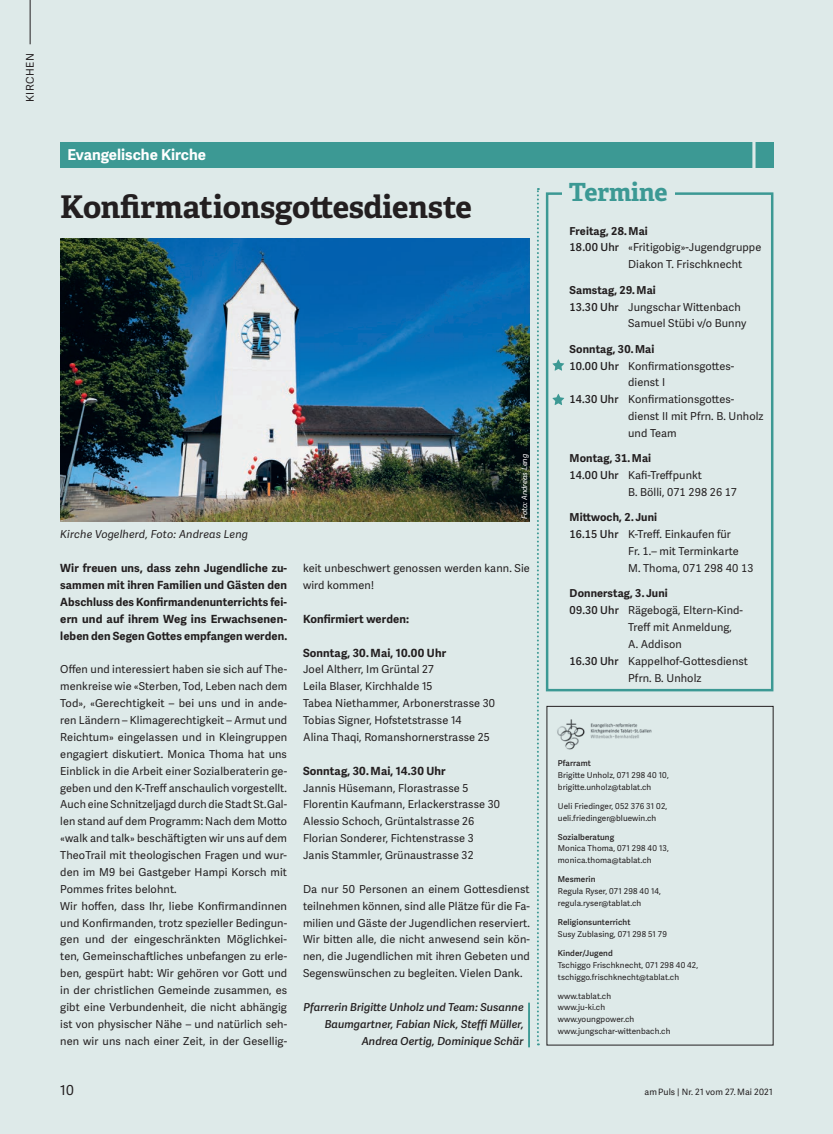
<style>
.page{position:relative;width:833px;height:1134px;background:#deeae9}
.page>*{position:absolute;margin:0;border:0;box-sizing:border-box;transform-origin:0 0}
.t1{font:700 31.25px "Adelle";letter-spacing:-.005em;color:#231f20}
.t2{font:700 25px "Adelle";letter-spacing:-.005em;color:#3c9994}
.t3{font:700 15px "Adelle Sans";color:#fff}
.t4{font:13.75px "Adelle Sans";color:#231f20}
.t5{font:700 11.25px/16.9px "Adelle Sans";letter-spacing:.01em;color:#231f20;text-align:justify}
.t6{font:11px/16.9px "Adelle Sans";letter-spacing:.01em;color:#231f20}
.t7{font:italic 600 11px/16.9px "Adelle Sans";letter-spacing:.005em;color:#231f20;text-align:right}
.t8{font:700 11px "Adelle Sans";letter-spacing:.01em;color:#231f20}
.t9{font:italic 11px "Adelle Sans";letter-spacing:.015em;color:#231f20}
.t10{font:10.62px "Adelle Sans";letter-spacing:.05em;color:#231f20}
.t11{font:8.75px "Adelle Sans";letter-spacing:.01em;color:#231f20}
.t12{font:8.12px/11.9px "Adelle Sans";letter-spacing:.01em;color:#231f20}
.t13{font:600 8.12px "Adelle Sans";letter-spacing:.01em;color:#231f20}
.t14{font:italic 7.5px "Adelle Sans";letter-spacing:-.005em;color:#fff}
.s1{font-weight:600}
</style>
<div class="page">
<hr style="left:30px;top:0;width:1px;height:44px;background:#231f20">
<img style="left:557px;top:719px;width:94px;height:31px">
<svg style="left:537px;top:188px;width:2px;height:857px"></svg>
<div style="left:546px;top:192px;width:227px;height:499px;border:2px solid #3c9994"></div>
<svg style="left:552px;top:359px;width:12px;height:12px"></svg>
<svg style="left:552px;top:394px;width:12px;height:11px"></svg>
<div style="left:562px;top:175px;width:112px;height:34px;background:#deeae9"></div>
<hr style="left:528px;top:1003px;width:2px;height:44px;background:#3c9994">
<img style="left:60px;top:238px;width:470px;height:283px">
<div style="left:60px;top:142px;width:713px;height:25px;background:#3c9994"></div>
<hr style="left:752px;top:138px;width:3px;height:36px;background:#deeae9">
<p class="t10" style="left:24px;top:102px;width:50px;rotate:-90deg">KIRCHEN</p>
<h3 class="t3" style="left:67px;top:146px;width:140px">Evangelische Kirche</h3>
<h1 class="t1" style="left:60px;top:187px;width:413px">Konfirmationsgottesdienste</h1>
<p class="t9" style="left:60px;top:528px;width:189px">Kirche Vogelherd, Foto: Andreas Leng</p>
<p class="t14" style="left:520px;top:519px;width:66px;rotate:-90deg">Foto: Andreas Leng</p>
<p class="t5" style="left:60px;top:560px;width:228px">Wir freuen uns, dass zehn Jugendliche zu&shy;sammen mit ihren Familien und Gästen den Abschluss des Konfirmandenunterrichts fei&shy;ern und auf ihrem Weg ins Erwachsenen&shy;leben den Segen Gottes empfangen werden.</p>
<p class="t6" style="left:60px;top:661px;width:228px">Offen und interessiert haben sie sich auf The&shy;menkreise wie «Sterben, Tod, Leben nach dem Tod», «Gerechtigkeit – bei uns und in ande&shy;ren Ländern – Klimagerechtigkeit – Armut und Reichtum» eingelassen und in Kleingruppen engagiert diskutiert. Monica Thoma hat uns Einblick in die Arbeit einer Sozialberaterin ge&shy;geben und den K-Treff anschaulich vorgestellt.<br>Auch eine Schnitzeljagd durch die Stadt St.Gal&shy;len stand auf dem Programm: Nach dem Motto «walk and talk» beschäftigten wir uns auf dem TheoTrail mit theologischen Fragen und wur&shy;den im M9 bei Gastgeber Hampi Korsch mit Pommes frites belohnt.<br>Wir hoffen, dass Ihr, liebe Konfirmandinnen und Konfirmanden, trotz spezieller Bedingun&shy;gen und der eingeschränkten Möglichkei&shy;ten, Gemeinschaftliches unbefangen zu erle&shy;ben, gespürt habt: Wir gehören vor Gott und in der christlichen Gemeinde zusammen, es gibt eine Verbundenheit, die nicht abhängig ist von physischer Nähe – und natürlich seh&shy;nen wir uns nach einer Zeit, in der Gesellig-</p>
<p class="t6" style="left:303px;top:560px;width:228px">keit unbeschwert genossen werden kann. Sie wird kommen!</p>
<p class="t5" style="left:303px;top:610px;width:107px">Konfirmiert werden:</p>
<p class="t5" style="left:303px;top:644px;width:145px">Sonntag, 30. Mai, 10.00 Uhr</p>
<p class="t6" style="left:303px;top:661px;width:193px">Joel Altherr, Im Grüntal 27<br>Leila Blaser, Kirchhalde 15<br>Tabea Niethammer, Arbonerstrasse 30<br>Tobias Signer, Hofstetstrasse 14<br>Alina Thaqi, Romanshornerstrasse 25</p>
<p class="t5" style="left:303px;top:762px;width:144px">Sonntag, 30. Mai, 14.30 Uhr</p>
<p class="t6" style="left:303px;top:779px;width:198px">Jannis Hüsemann, Florastrasse 5<br>Florentin Kaufmann, Erlackerstrasse 30<br>Alessio Schoch, Grüntalstrasse 26<br>Florian Sonderer, Fichtenstrasse 3<br>Janis Stammler, Grünaustrasse 32</p>
<p class="t6" style="left:303px;top:881px;width:228px;text-align:justify">Da nur 50 Personen an einem Gottesdienst teilnehmen können, sind alle Plätze für die Fa&shy;milien und Gäste der Jugendlichen reserviert.<br>Wir bitten alle, die nicht anwesend sein kön&shy;nen, die Jugendlichen mit ihren Gebeten und Segenswünschen zu begleiten. Vielen Dank.</p>
<p class="t7" style="left:303px;top:999px;width:222px">Pfarrerin Brigitte Unholz und Team: Susanne<br>Baumgartner, Fabian Nick, Steffi Müller,<br>Andrea Oertig, Dominique Schär</p>
<h2 class="t2" style="left:569px;top:177px;width:100px">Termine</h2>
<p class="t8" style="left:569px;top:224px;width:80px">Freitag, 28. Mai</p>
<p class="t6" style="left:569px;top:239px;width:193px"><span class="s1">18.00 Uhr</span> «Fritigobig»-Jugendgruppe</p>
<p class="t6" style="left:628px;top:256px;width:116px">Diakon T. Frischknecht</p>
<p class="t8" style="left:569px;top:283px;width:88px">Samstag, 29. Mai</p>
<p class="t6" style="left:569px;top:299px;width:173px"><span class="s1">13.30 Uhr</span> Jungschar Wittenbach</p>
<p class="t6" style="left:628px;top:315px;width:120px">Samuel Stübi v/o Bunny</p>
<p class="t8" style="left:569px;top:342px;width:86px">Sonntag, 30. Mai</p>
<p class="t6" style="left:569px;top:358px;width:166px"><span class="s1">10.00 Uhr</span> Konfirmationsgottes-</p>
<p class="t6" style="left:628px;top:374px;width:39px">dienst I</p>
<p class="t6" style="left:569px;top:391px;width:166px"><span class="s1">14.30 Uhr</span> Konfirmationsgottes-</p>
<p class="t6" style="left:628px;top:408px;width:137px">dienst II mit Pfrn. B. Unholz</p>
<p class="t6" style="left:628px;top:425px;width:50px">und Team</p>
<p class="t8" style="left:569px;top:452px;width:83px">Montag, 31. Mai</p>
<p class="t6" style="left:569px;top:467px;width:134px"><span class="s1">14.00 Uhr</span> Kafi-Treffpunkt</p>
<p class="t6" style="left:628px;top:484px;width:110px">B. Bölli, 071 298 26 17</p>
<p class="t8" style="left:569px;top:511px;width:89px">Mittwoch, 2. Juni</p>
<p class="t6" style="left:569px;top:526px;width:163px"><span class="s1">16.15 Uhr</span> K-Treff. Einkaufen für</p>
<p class="t6" style="left:628px;top:543px;width:112px">Fr. 1.– mit Terminkarte</p>
<p class="t6" style="left:628px;top:560px;width:127px">M. Thoma, 071 298 40 13</p>
<p class="t8" style="left:569px;top:587px;width:100px">Donnerstag, 3. Juni</p>
<p class="t6" style="left:569px;top:602px;width:175px"><span class="s1">09.30 Uhr</span> Rägebogä, Eltern-Kind-</p>
<p class="t6" style="left:628px;top:619px;width:105px">Treff mit Anmeldung,</p>
<p class="t6" style="left:628px;top:636px;width:55px">A. Addison</p>
<p class="t6" style="left:569px;top:653px;width:180px"><span class="s1">16.30 Uhr</span> Kappelhof-Gottesdienst</p>
<p class="t6" style="left:628px;top:670px;width:75px">Pfrn. B. Unholz</p>
<p class="t13" style="left:558px;top:758px;width:35px">Pfarramt</p>
<p class="t12" style="left:558px;top:769px;width:112px">Brigitte Unholz, 071 298 40 10, brigitte.unholz@tablat.ch</p>
<p class="t12" style="left:558px;top:800px;width:111px">Ueli Friedinger, 052 376 31 02, ueli.friedinger@bluewin.ch</p>
<p class="t13" style="left:558px;top:832px;width:58px">Sozialberatung</p>
<p class="t12" style="left:558px;top:843px;width:112px">Monica Thoma, 071 298 40 13, monica.thoma@tablat.ch</p>
<p class="t13" style="left:558px;top:875px;width:39px">Mesmerin</p>
<p class="t12" style="left:558px;top:885px;width:105px">Regula Ryser, 071 298 40 14, regula.ryser@tablat.ch</p>
<p class="t13" style="left:558px;top:917px;width:74px">Religionsunterricht</p>
<p class="t12" style="left:558px;top:928px;width:111px">Susy Zublasing, 071 298 51 79</p>
<p class="t13" style="left:558px;top:948px;width:56px">Kinder/Jugend</p>
<p class="t12" style="left:558px;top:959px;width:142px">Tschiggo Frischknecht, 071 298 40 42, tschiggo.frischknecht@tablat.ch</p>
<p class="t12" style="left:558px;top:990px;width:114px">www.tablat.ch<br>www.ju-ki.ch www.youngpower.ch www.jungschar-wittenbach.ch</p>
<p class="t4" style="left:60px;top:1082px;width:15px">10</p>
<p class="t11" style="left:644px;top:1087px;width:130px">am Puls | Nr. 21 vom 27. Mai 2021</p>
</div>
